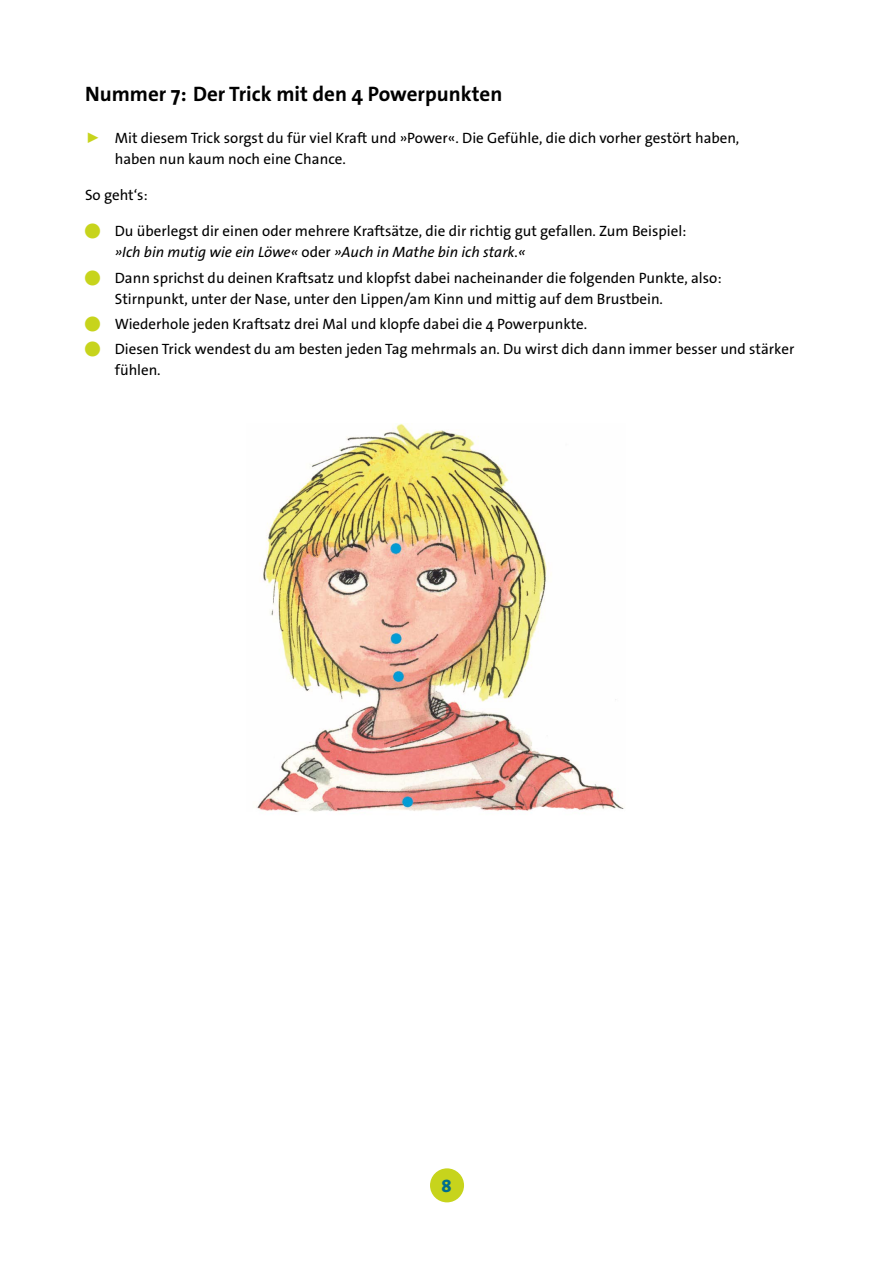
<style>
.page{position:relative;width:893px;height:1263px;background:#fff}
.page>*{position:absolute;margin:0;border:0;box-sizing:border-box;transform-origin:0 0}
.t1{font:700 21px "The Sans Os F";color:#000}
.t2{font:800 18px "The Sans Os F";color:#006e8e}
.t3{font:15px/21px "The Sans Os F";color:#000}
.s1{color:#c7d41c}
.s2{font-style:italic}
</style>
<div class="page">
<div style="left:430px;top:1168px;width:34px;height:34px;background:#c7d41c;border-radius:50%"></div>
<img style="left:256px;top:423px;width:369px;height:389px">
<h1 class="t1" style="left:85px;top:80px;width:419px">Nummer 7: Der Trick mit den 4 Powerpunkten</h1>
<p class="t3" style="left:115px;top:128px;width:626px;text-indent:-30px"><span class="s1">▶</span> Mit diesem Trick sorgst du für viel Kraft und »Power«. Die Gefühle, die dich vorher gestört haben, haben nun kaum noch eine Chance.</p>
<p class="t3" style="left:85px;top:185px;width:64px">So geht‘s:</p>
<p class="t3" style="left:115px;top:221px;width:573px;text-indent:-30px"><span class="s1">●</span> Du überlegst dir einen oder mehrere Kraftsätze, die dir richtig gut gefallen. Zum Beispiel: <span class="s2">»Ich bin mutig wie ein Löwe«</span> oder <span class="s2">»Auch in Mathe bin ich stark.«</span></p>
<p class="t3" style="left:115px;top:267px;width:608px;text-indent:-30px"><span class="s1">●</span> Dann sprichst du deinen Kraftsatz und klopfst dabei nacheinander die folgenden Punkte, also:<br>Stirnpunkt, unter der Nase, unter den Lippen/am Kinn und mittig auf dem Brustbein.</p>
<p class="t3" style="left:85px;top:313px;width:504px"><span class="s1">●</span> Wiederhole jeden Kraftsatz drei Mal und klopfe dabei die 4 Powerpunkte.</p>
<p class="t3" style="left:115px;top:339px;width:681px;text-indent:-30px"><span class="s1">●</span> Diesen Trick wendest du am besten jeden Tag mehrmals an. Du wirst dich dann immer besser und stärker fühlen.</p>
<p class="t2" style="left:441px;top:1174px;width:12px">8</p>
</div>
